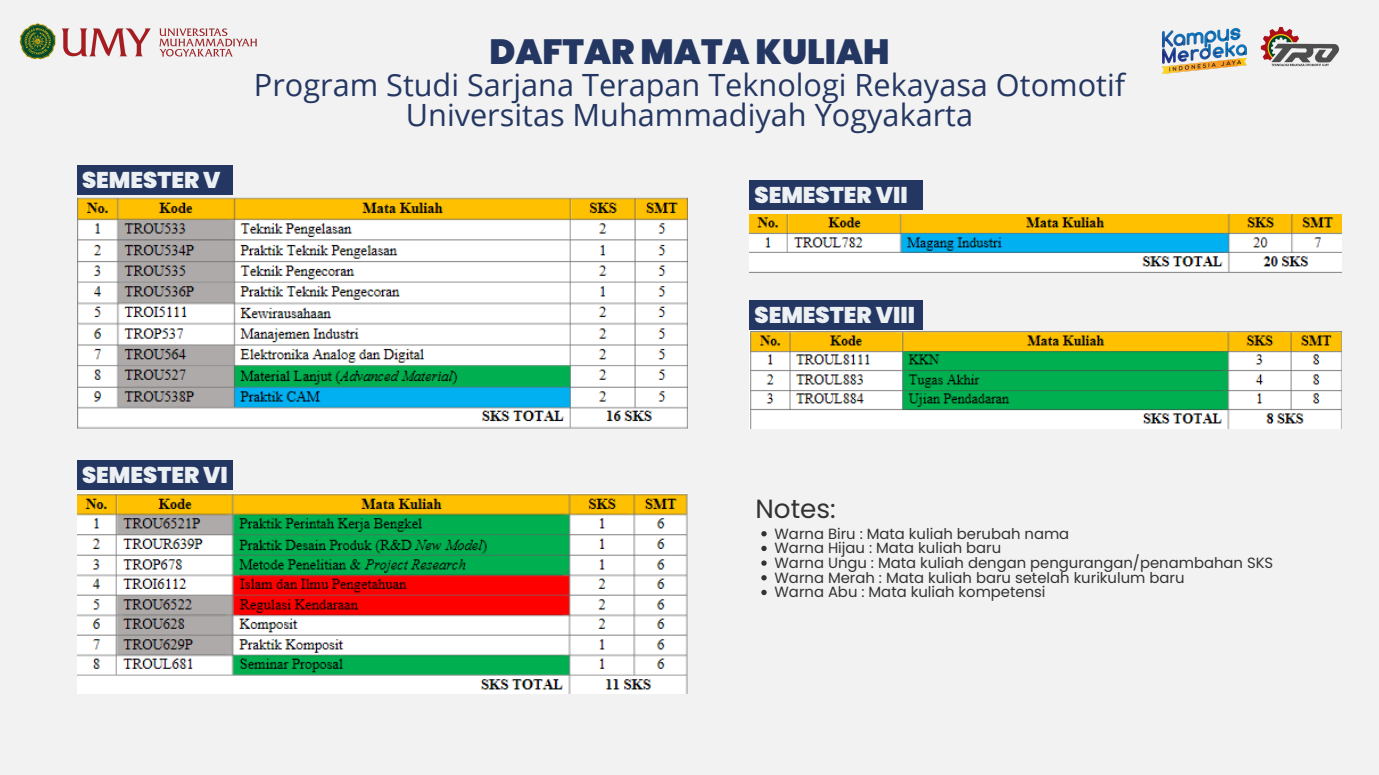
<style>
.page{position:relative;width:1379px;height:775px;background:#fff}
.page>*{position:absolute;margin:0;border:0;box-sizing:border-box;transform-origin:0 0}
.t1{font:900 35px "Poppins";color:#243762}
.t2{font:30.62px/30.2px "Open Sans";color:#243762;text-align:center}
.t3{font:26.25px "Poppins";color:#333}
.t4{font:900 22.75px "Poppins";color:#ecf0f3}
.t5{font:14.79px/14.7px "Poppins";color:#333}
</style>
<div class="page">
<div style="left:0;top:0;width:1378px;height:774px;background:#f2f2f2"></div>
<img style="left:19px;top:23px;width:238px;height:37px">
<img style="left:1260px;top:27px;width:79px;height:40px">
<img style="left:1162px;top:28px;width:84px;height:45px">
<img style="left:77px;top:197px;width:610px;height:231px">
<img style="left:77px;top:493px;width:610px;height:200px">
<img style="left:749px;top:214px;width:591px;height:59px">
<img style="left:749px;top:332px;width:592px;height:96px">
<div style="left:77px;top:165px;width:155px;height:29px;background:#243762"></div>
<div style="left:77px;top:460px;width:155px;height:29px;background:#243762"></div>
<div style="left:749px;top:181px;width:173px;height:29px;background:#243762"></div>
<div style="left:749px;top:300px;width:173px;height:29px;background:#243762"></div>
<svg style="left:761px;top:531px;width:5px;height:5px"></svg>
<svg style="left:761px;top:545px;width:5px;height:6px"></svg>
<svg style="left:761px;top:560px;width:5px;height:5px"></svg>
<svg style="left:761px;top:575px;width:5px;height:5px"></svg>
<svg style="left:761px;top:589px;width:5px;height:6px"></svg>
<h3 class="t4" style="left:82px;top:164px;width:140px">SEMESTER V</h3>
<h1 class="t1" style="left:489px;top:27px;width:402px">DAFTAR MATA KULIAH</h1>
<h2 class="t2" style="left:254px;top:69px;width:872px">Program Studi Sarjana Terapan Teknologi Rekayasa Otomotif<br>Universitas Muhammadiyah Yogyakarta</h2>
<h3 class="t4" style="left:754px;top:179px;width:155px">SEMESTER VII</h3>
<h3 class="t4" style="left:754px;top:299px;width:162px">SEMESTER VIII</h3>
<h3 class="t4" style="left:82px;top:459px;width:147px">SEMESTER VI</h3>
<h3 class="t3" style="left:755px;top:490px;width:82px">Notes:</h3>
<p class="t5" style="left:774px;top:526px;width:500px">Warna Biru : Mata kuliah berubah nama<br>Warna Hijau : Mata kuliah baru<br>Warna Ungu : Mata kuliah dengan pengurangan/penambahan SKS Warna Merah : Mata kuliah baru setelah kurikulum baru<br>Warna Abu : Mata kuliah kompetensi</p>
</div>
